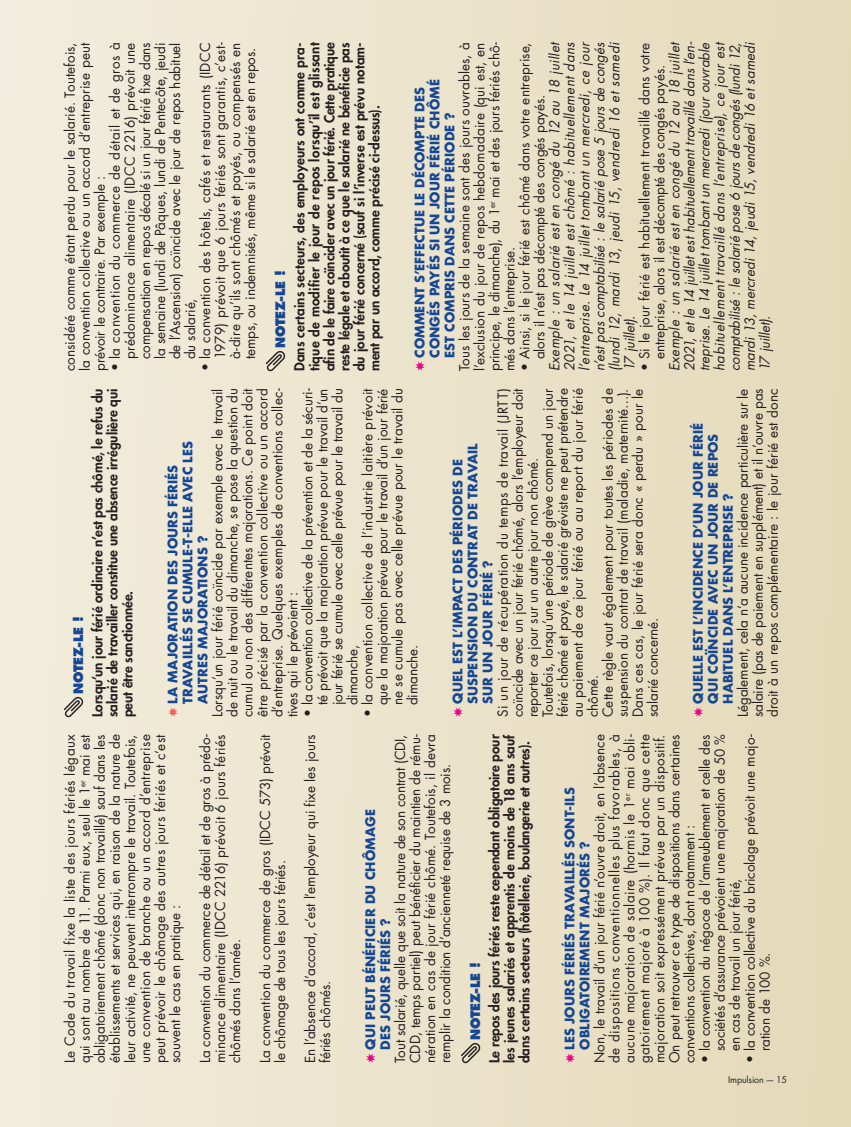
<style>
.page{position:relative;width:851px;height:1127px;background:#fff}
.page>*{position:absolute;margin:0;border:0;box-sizing:border-box;transform-origin:0 0}
.t1{font:13.5px/15px "Futura Std";color:#231f20;text-align:justify}
.t2{font:800 13.5px/15px "Futura Std";letter-spacing:-.005em;color:#231f20;text-align:justify}
.t3{font:italic 13.5px/15px "Futura Std";color:#231f20;text-align:justify}
.t4{font:700 12.75px/15px "Futura Std";letter-spacing:.01em;color:#164794}
.t5{font:800 12.75px "Futura Std";letter-spacing:-.03em;color:#164794}
.t6{font:9px "Futura Std";letter-spacing:-.015em;color:#231f20}
</style>
<div class="page">
<div style="left:0;top:0;width:850px;height:1127px;background:linear-gradient(to right,#f2eddd,#e4daba)"></div>
<svg style="left:64px;top:697px;width:20px;height:20px"></svg>
<svg style="left:266px;top:351px;width:20px;height:20px"></svg>
<svg style="left:461px;top:1043px;width:20px;height:20px"></svg>
<svg style="left:168px;top:708px;width:9px;height:9px"></svg>
<svg style="left:453px;top:708px;width:9px;height:9px"></svg>
<svg style="left:693px;top:708px;width:9px;height:9px"></svg>
<svg style="left:415px;top:362px;width:9px;height:9px"></svg>
<svg style="left:366px;top:1054px;width:9px;height:9px"></svg>
<svg style="left:565px;top:1054px;width:9px;height:9px"></svg>
<p class="t1" style="left:63px;top:371px;width:330px;rotate:-90deg">considéré comme étant perdu pour le salarié. Toutefois, la convention collective ou un accord d’entreprise peut prévoir le contraire. Par exemple :</p>
<p class="t1" style="left:108px;top:359px;width:318px;text-indent:-12px;rotate:-90deg">• la convention du commerce de détail et de gros à prédominance alimentaire (IDCC 2216) prévoit une compensation en repos décalé si un jour férié fixe dans la semaine (lundi de Pâques, lundi de Pentecôte, jeudi de l’Ascension) coïncide avec le jour de repos habituel du salarié,</p>
<p class="t1" style="left:198px;top:359px;width:318px;text-indent:-12px;rotate:-90deg">• la convention des hôtels, cafés et restaurants (IDCC 1979) prévoit que 6 jours fériés sont garantis, c’est&shy;à-dire qu’ils sont chômés et payés, ou compensés en temps, ou indemnisés, même si le salarié est en repos.</p>
<p class="t2" style="left:292px;top:371px;width:330px;rotate:-90deg">Dans certains secteurs, des employeurs ont comme pra&shy;tique de modifier le jour de repos lorsqu’il est glissant afin de le faire coïncider avec un jour férié. Cette pratique reste légale et aboutit à ce que le salarié ne bénéficie pas du jour férié concerné (sauf si l’inverse est prévu notam&shy;ment par un accord, comme précisé ci-dessus).</p>
<p class="t5" style="left:272px;top:348px;width:79px;rotate:-90deg">NOTEZ-LE !</p>
<p class="t1" style="left:457px;top:371px;width:330px;rotate:-90deg">Tous les jours de la semaine sont des jours ouvrables, à l’exclusion du jour de repos hebdomadaire (qui est, en principe, le dimanche), du 1<sup>er</sup> mai et des jours fériés chô&shy;més dans l’entreprise.</p>
<p class="t1" style="left:517px;top:359px;width:318px;text-indent:-12px;rotate:-90deg">• Ainsi, si le jour férié est chômé dans votre entreprise, alors il n’est pas décompté des congés payés.</p>
<p class="t3" style="left:547px;top:371px;width:331px;rotate:-90deg">Exemple : un salarié est en congé du 12 au 18 juillet 2021, et le 14 juillet est chômé : habituellement dans l’entreprise. Le 14 juillet tombant un mercredi, ce jour n’est pas comptabilisé : le salarié pose 5 jours de congés (lundi 12, mardi 13, jeudi 15, vendredi 16 et samedi 17 juillet).</p>
<p class="t1" style="left:637px;top:359px;width:318px;text-indent:-12px;rotate:-90deg">• Si le jour férié est habituellement travaillé dans votre entreprise, alors il est décompté des congés payés.</p>
<p class="t3" style="left:667px;top:371px;width:331px;rotate:-90deg">Exemple : un salarié est en congé du 12 au 18 juillet 2021, et le 14 juillet est habituellement travaillé dans l’en&shy;treprise. Le 14 juillet tombant un mercredi (jour ouvrable habituellement travaillé dans l’entreprise), ce jour est comptabilisé : le salarié pose 6 jours de congés (lundi 12, mardi 13, mercredi 14, jeudi 15, vendredi 16 et samedi 17 juillet).</p>
<p class="t4" style="left:412px;top:358px;width:280px;rotate:-90deg">COMMENT S’EFFECTUE LE DÉCOMPTE DES<br>CONGÉS PAYÉS SI UN JOUR FÉRIÉ CHÔMÉ<br>EST COMPRIS DANS CETTE PÉRIODE ?</p>
<p class="t2" style="left:90px;top:717px;width:330px;rotate:-90deg">Lorsqu’un jour férié ordinaire n’est pas chômé, le refus du salarié de travailler constitue une absence irrégulière qui peut être sanctionnée.</p>
<p class="t5" style="left:70px;top:693px;width:79px;rotate:-90deg">NOTEZ-LE !</p>
<p class="t1" style="left:210px;top:717px;width:330px;rotate:-90deg">Lorsqu’un jour férié coïncide par exemple avec le travail de nuit ou le travail du dimanche, se pose la question du cumul ou non des différentes majorations. Ce point doit être précisé par la convention collective ou un accord d’entreprise. Quelques exemples de conventions collec&shy;tives qui le prévoient :</p>
<p class="t1" style="left:300px;top:705px;width:318px;text-indent:-12px;rotate:-90deg">• la convention collective de la prévention et de la sécuri&shy;té prévoit que la majoration prévue pour le travail d’un jour férié se cumule avec celle prévue pour le travail du dimanche,</p>
<p class="t1" style="left:360px;top:705px;width:318px;text-indent:-12px;rotate:-90deg">• la convention collective de l’industrie laitière prévoit que la majoration prévue pour le travail d’un jour férié ne se cumule pas avec celle prévue pour le travail du dimanche.</p>
<p class="t4" style="left:165px;top:704px;width:264px;rotate:-90deg">LA MAJORATION DES JOURS FÉRIÉS<br>TRAVAILLÉS SE CUMULE-T-ELLE AVEC LES<br>AUTRES MAJORATIONS ?</p>
<p class="t1" style="left:495px;top:717px;width:330px;text-align:left;rotate:-90deg">Si un jour de récupération du temps de travail (JRTT) coïncide avec un jour férié chômé, alors l’employeur doit reporter ce jour sur un autre jour non chômé.<br>Toutefois, lorsqu’une période de grève comprend un jour férié chômé et payé, le salarié gréviste ne peut prétendre au paiement de ce jour férié ou au report du jour férié chômé.<br>Cette règle vaut également pour toutes les périodes de suspension du contrat de travail (maladie, maternité…).<br>Dans ces cas, le jour férié sera donc « perdu » pour le salarié concerné.</p>
<p class="t4" style="left:450px;top:704px;width:262px;rotate:-90deg">QUEL EST L’IMPACT DES PÉRIODES DE<br>SUSPENSION DU CONTRAT DE TRAVAIL<br>SUR UN JOUR FÉRIÉ ?</p>
<p class="t1" style="left:735px;top:717px;width:330px;rotate:-90deg">Légalement, cela n’a aucune incidence particulière sur le salaire (pas de paiement en supplément) et il n’ouvre pas droit à un repos complémentaire : le jour férié est donc</p>
<p class="t4" style="left:690px;top:704px;width:282px;rotate:-90deg">QUELLE EST L’INCIDENCE D’UN JOUR FÉRIÉ<br>QUI COÏNCIDE AVEC UN JOUR DE REPOS<br>HABITUEL DANS L’ENTREPRISE ?</p>
<p class="t1" style="left:63px;top:1063px;width:330px;rotate:-90deg">Le Code du travail fixe la liste des jours fériés légaux qui sont au nombre de 11. Parmi eux, seul le 1<sup>er</sup> mai est obligatoirement chômé (donc non travaillé) sauf dans les établissements et services qui, en raison de la nature de leur activité, ne peuvent interrompre le travail. Toutefois, une convention de branche ou un accord d’entreprise peut prévoir le chômage des autres jours fériés et c’est souvent le cas en pratique :</p>
<p class="t1" style="left:198px;top:1063px;width:330px;rotate:-90deg">La convention du commerce de détail et de gros à prédo&shy;minance alimentaire (IDCC 2216) prévoit 6 jours fériés chômés dans l’année.</p>
<p class="t1" style="left:258px;top:1063px;width:330px;rotate:-90deg">La convention du commerce de gros (IDCC 573) prévoit le chômage de tous les jours fériés.</p>
<p class="t1" style="left:303px;top:1063px;width:330px;rotate:-90deg">En l’absence d’accord, c’est l’employeur qui fixe les jours fériés chômés.</p>
<p class="t1" style="left:393px;top:1063px;width:330px;rotate:-90deg">Tout salarié, quelle que soit la nature de son contrat (CDI, CDD, temps partiel) peut bénéficier du maintien de rému&shy;nération en cas de jour férié chômé. Toutefois, il devra remplir la condition d’ancienneté requise de 3 mois.</p>
<p class="t4" style="left:362px;top:1050px;width:242px;rotate:-90deg">QUI PEUT BÉNÉFICIER DU CHÔMAGE<br>DES JOURS FÉRIÉS ?</p>
<p class="t2" style="left:487px;top:1063px;width:330px;rotate:-90deg">Le repos des jours fériés reste cependant obligatoire pour les jeunes salariés et apprentis de moins de 18 ans sauf dans certains secteurs (hôtellerie, boulangerie et autres).</p>
<p class="t5" style="left:467px;top:1039px;width:79px;rotate:-90deg">NOTEZ-LE !</p>
<p class="t1" style="left:592px;top:1063px;width:330px;rotate:-90deg">Non, le travail d’un jour férié n’ouvre droit, en l’absence de dispositions conventionnelles plus favorables, à aucune majoration de salaire (hormis le 1<sup>er</sup> mai obli&shy;gatoirement majoré à 100 %). Il faut donc que cette majoration soit expressément prévue par un dispositif.<br>On peut retrouver ce type de dispositions dans certaines conventions collectives, dont notamment :</p>
<p class="t1" style="left:697px;top:1051px;width:318px;text-indent:-12px;rotate:-90deg">• la convention du négoce de l’ameublement et celle des sociétés d’assurance prévoient une majoration de 50 % en cas de travail un jour férié,</p>
<p class="t1" style="left:742px;top:1051px;width:318px;text-indent:-12px;rotate:-90deg">• la convention collective du bricolage prévoit une majo&shy;ration de 100 %.</p>
<p class="t6" style="left:728px;top:1074px;width:60px">Impulsion — 15</p>
<p class="t4" style="left:562px;top:1050px;width:264px;rotate:-90deg">LES JOURS FÉRIÉS TRAVAILLÉS SONT-ILS<br>OBLIGATOIREMENT MAJORÉS ?</p>
</div>
